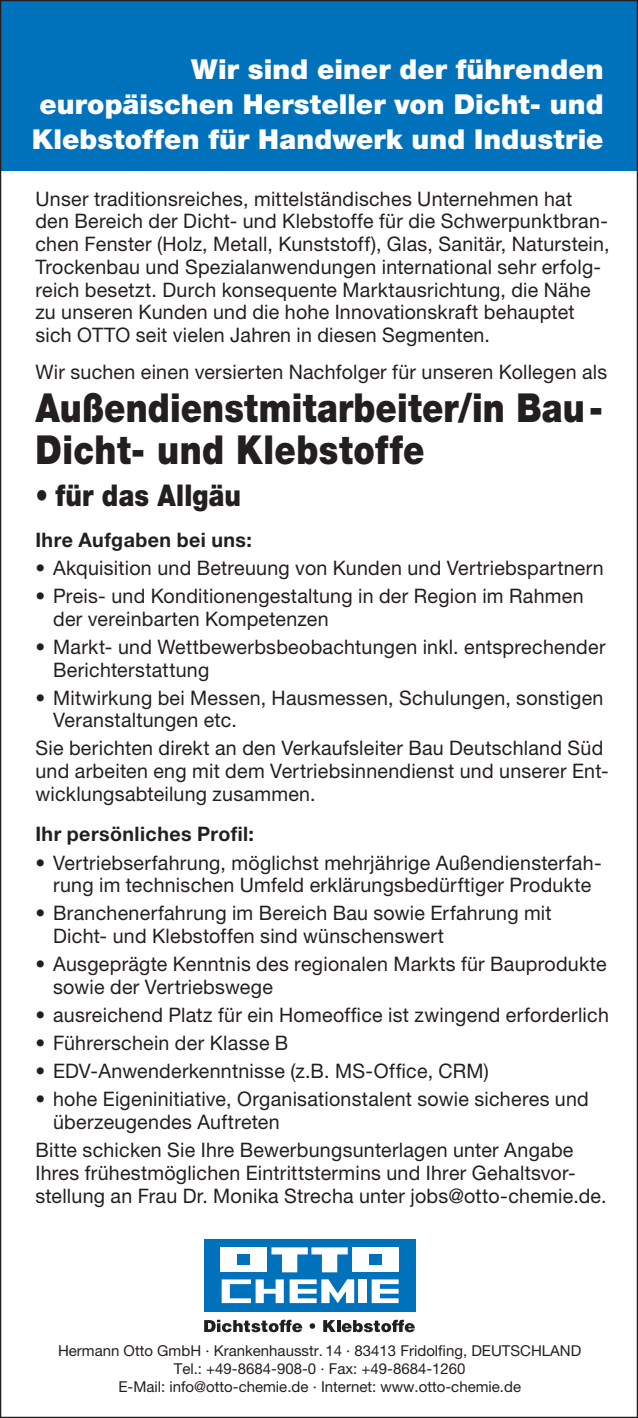
<style>
.page{position:relative;width:638px;height:1418px;background:#fff}
.page>*{position:absolute;margin:0;border:0;box-sizing:border-box;transform-origin:0 0}
.t1{font:900 40px/42.5px "Helvetica Neue LT Pro";letter-spacing:.005em;color:#231f20;scale:.85 1}
.t2{font:900 30px "Helvetica Neue LT Pro";letter-spacing:.005em;color:#231f20;scale:.85 1}
.t3{font:900 27.5px/35px "Helvetica Neue LT Pro";letter-spacing:.005em;color:#fff;text-align:justify}
.t4{font:20px/22.8px "Helvetica Neue LT Pro";letter-spacing:.015em;color:#231f20}
.t5{font:700 20px "Helvetica Neue LT Pro";letter-spacing:.025em;color:#231f20}
.t6{font:15px/18px "Helvetica Neue LT Pro";color:#231f20;text-align:center}
</style>
<div class="page">
<div style="left:0;top:0;width:638px;height:170px;background:#0072bc"></div>
<div style="left:204px;top:1238px;width:211px;height:73px;background:#0072bc"></div>
<div style="left:220px;top:1247px;width:47px;height:25px;background:#fff"></div>
<div style="left:237px;top:1254px;width:13px;height:11px;background:#0072bc"></div>
<div style="left:352px;top:1247px;width:47px;height:25px;background:#fff"></div>
<div style="left:369px;top:1254px;width:12px;height:11px;background:#0072bc"></div>
<svg style="left:271px;top:1247px;width:77px;height:25px"></svg>
<svg style="left:222px;top:1279px;width:62px;height:23px"></svg>
<svg style="left:290px;top:1279px;width:64px;height:23px"></svg>
<div style="left:359px;top:1279px;width:8px;height:23px;background:#fff"></div>
<svg style="left:372px;top:1279px;width:27px;height:23px"></svg>
<svg style="left:204px;top:1319px;width:98px;height:13px"></svg>
<svg style="left:309px;top:1323px;width:6px;height:5px"></svg>
<svg style="left:323px;top:1319px;width:92px;height:13px"></svg>
<h3 class="t3" style="left:32px;top:51px;width:573px;text-indent:159px">Wir sind einer der führenden europäischen Hersteller von Dicht- und Klebstoffen für Handwerk und Industrie</h3>
<p class="t4" style="left:35px;top:187px;width:576px">Unser traditionsreiches, mittelständisches Unternehmen hat den Bereich der Dicht- und Klebstoffe für die Schwerpunktbran&shy;chen Fenster (Holz, Metall, Kunststoff), Glas, Sanitär, Naturstein, Trockenbau und Spezialanwendungen international sehr erfolg&shy;reich besetzt. Durch konsequente Marktausrichtung, die Nähe zu unseren Kunden und die hohe Innovationskraft behauptet sich OTTO seit vielen Jahren in diesen Segmenten.</p>
<p class="t4" style="left:35px;top:360px;width:573px">Wir suchen einen versierten Nachfolger für unseren Kollegen als</p>
<h1 class="t1" style="left:35px;top:386px;width:669px">Außendienstmitarbeiter/in Bau-<br>Dicht- und Klebstoffe</h1>
<h2 class="t2" style="left:35px;top:478px;width:243px">• für das Allgäu</h2>
<p class="t5" style="left:35px;top:527px;width:218px">Ihre Aufgaben bei uns:</p>
<p class="t4" style="left:35px;top:556px;width:569px">• Akquisition und Betreuung von Kunden und Vertriebspartnern</p>
<p class="t4" style="left:53px;top:584px;width:532px;text-indent:-18px">• Preis- und Konditionengestaltung in der Region im Rahmen der vereinbarten Kompetenzen</p>
<p class="t4" style="left:53px;top:635px;width:554px;text-indent:-18px">• Markt- und Wettbewerbsbeobachtungen inkl. entsprechender<br>Berichterstattung</p>
<p class="t4" style="left:53px;top:686px;width:552px;text-indent:-18px">• Mitwirkung bei Messen, Hausmessen, Schulungen, sonstigen<br>Veranstaltungen etc.</p>
<p class="t4" style="left:35px;top:736px;width:575px">Sie berichten direkt an den Verkaufsleiter Bau Deutschland Süd und arbeiten eng mit dem Vertriebsinnendienst und unserer Ent&shy;wicklungsabteilung zusammen.</p>
<p class="t5" style="left:35px;top:822px;width:220px">Ihr persönliches Profil:</p>
<p class="t4" style="left:35px;top:850px;width:568px;text-align:center">• Vertriebserfahrung, möglichst mehrjährige Außendiensterfah&shy;rung im technischen Umfeld erklärungsbedürftiger Produkte</p>
<p class="t4" style="left:53px;top:901px;width:500px;text-indent:-18px">• Branchenerfahrung im Bereich Bau sowie Erfahrung mit<br>Dicht- und Klebstoffen sind wünschenswert</p>
<p class="t4" style="left:53px;top:952px;width:555px;text-indent:-18px">• Ausgeprägte Kenntnis des regionalen Markts für Bauprodukte sowie der Vertriebswege</p>
<p class="t4" style="left:35px;top:1003px;width:575px">• ausreichend Platz für ein Homeoffice ist zwingend erforderlich</p>
<p class="t4" style="left:35px;top:1031px;width:254px">• Führerschein der Klasse B</p>
<p class="t4" style="left:35px;top:1059px;width:455px">• EDV-Anwenderkenntnisse (z.B. MS-Office, CRM)</p>
<p class="t4" style="left:53px;top:1087px;width:537px;text-indent:-18px">• hohe Eigeninitiative, Organisationstalent sowie sicheres und überzeugendes Auftreten</p>
<p class="t4" style="left:35px;top:1138px;width:572px">Bitte schicken Sie Ihre Bewerbungsunterlagen unter Angabe<br>Ihres frühestmöglichen Eintrittstermins und Ihrer Gehaltsvor&shy;stellung an Frau Dr. Monika Strecha unter jobs@otto-chemie.de.</p>
<p class="t6" style="left:58px;top:1341px;width:525px">Hermann Otto GmbH · Krankenhausstr. 14 · 83413 Fridolfing, DEUTSCHLAND<br>Tel.: +49-8684-908-0 · Fax: +49-8684-1260<br>E-Mail: info@otto-chemie.de · Internet: www.otto-chemie.de</p>
</div>
